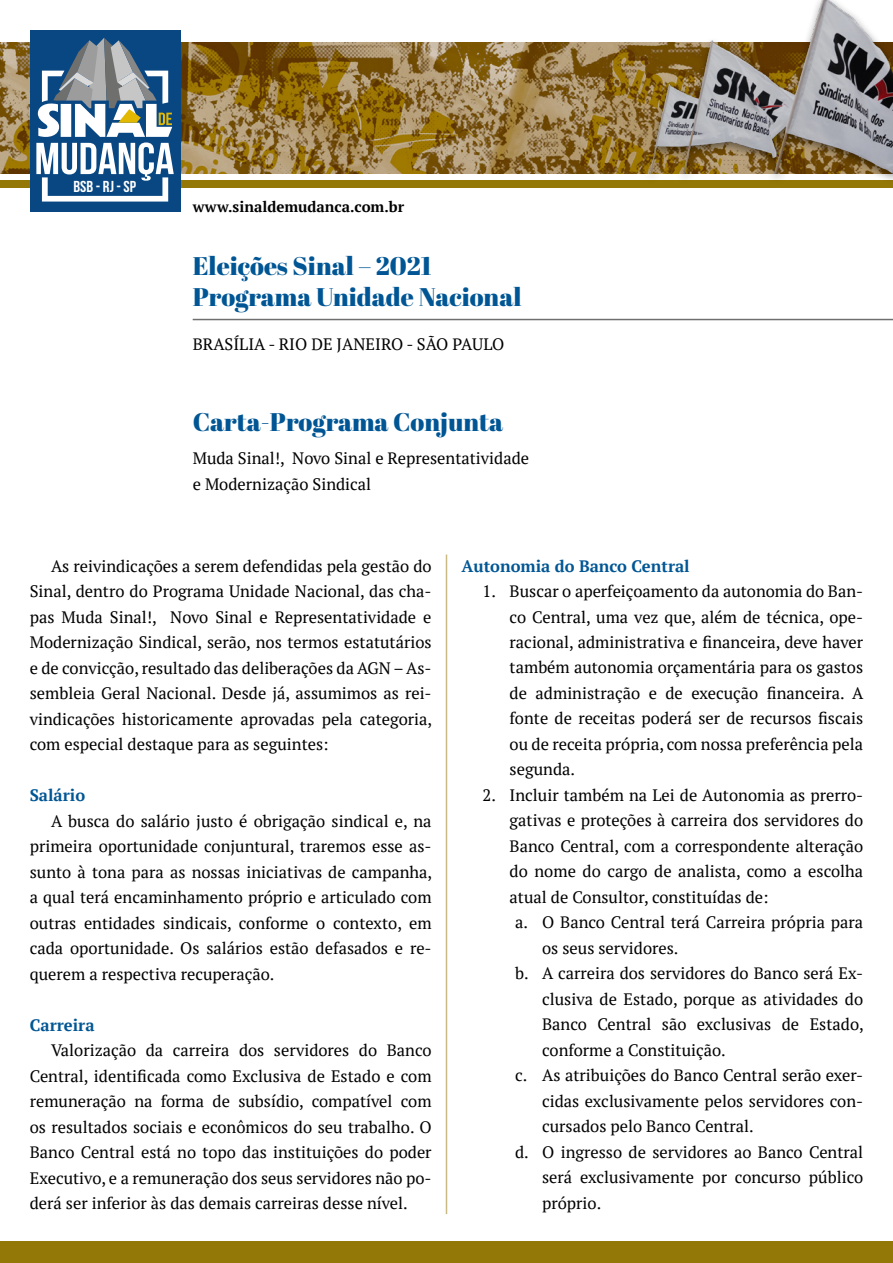
<style>
.page{position:relative;width:893px;height:1263px;background:#fff}
.page>*{position:absolute;margin:0;border:0;box-sizing:border-box;transform-origin:0 0}
.t1{font:25.5px/31.5px "Abril Fatface";color:#005694}
.t2{font:16.5px/25.5px "PT Serif";color:#000;text-align:justify}
.t3{font:700 16.5px "PT Serif";color:#005694}
.t4{font:700 15.9px "Bebas Neue";color:#fff;scale:1.05 1}
.t5{font:700 15px "PT Serif";color:#000}
</style>
<div class="page">
<div style="left:0;top:180px;width:893px;height:8px;background:#947807"></div>
<div style="left:0;top:1242px;width:893px;height:21px;background:#947807"></div>
<img style="left:0;top:43px;width:625px;height:130px">
<div style="left:30px;top:30px;width:150px;height:181px;background:#094783"></div>
<svg style="left:36px;top:38px;width:138px;height:164px"></svg>
<div style="left:642px;top:0;width:251px;height:186px;background:#000;opacity:.5"></div>
<img style="left:625px;top:0;width:268px;height:173px">
<hr style="left:193px;top:319px;width:700px;height:1px;background:#706f6f">
<hr style="left:446px;top:554px;width:1px;height:660px;background:#c9bb83">
<p class="t4" style="left:73px;top:178px;width:61px">bsb - RJ - SP</p>
<p class="t5" style="left:193px;top:196px;width:213px">www.sinaldemudanca.com.br</p>
<h1 class="t1" style="left:193px;top:249px;width:330px">Eleições Sinal – 2021<br>Programa Unidade Nacional</h1>
<p class="t2" style="left:193px;top:331px;width:313px">BRASÍLIA - RIO DE JANEIRO - SÃO PAULO</p>
<h1 class="t1" style="left:193px;top:405px;width:312px">Carta-Programa Conjunta</h1>
<p class="t2" style="left:193px;top:446px;width:338px">Muda Sinal!, Novo Sinal e Representatividade e Modernização Sindical</p>
<p class="t2" style="left:30px;top:553px;width:404px;text-indent:21px">As reivindicações a serem defendidas pela gestão do Sinal, dentro do Programa Unidade Nacional, das cha&shy;pas Muda Sinal!, Novo Sinal e Representatividade e Modernização Sindical, serão, nos termos estatutários e de convicção, resultado das deliberações da AGN – As&shy;sembleia Geral Nacional. Desde já, assumimos as rei&shy;vindicações historicamente aprovadas pela categoria, com especial destaque para as seguintes:</p>
<p class="t3" style="left:30px;top:784px;width:57px">Salário</p>
<p class="t2" style="left:30px;top:808px;width:404px;text-indent:21px">A busca do salário justo é obrigação sindical e, na primeira oportunidade conjuntural, traremos esse as&shy;sunto à tona para as nossas iniciativas de campanha, a qual terá encaminhamento próprio e articulado com outras entidades sindicais, conforme o contexto, em cada oportunidade. Os salários estão defasados e re&shy;querem a respectiva recuperação.</p>
<p class="t3" style="left:30px;top:1014px;width:66px">Carreira</p>
<p class="t2" style="left:30px;top:1037px;width:403px;text-indent:21px">Valorização da carreira dos servidores do Banco Central, identificada como Exclusiva de Estado e com remuneração na forma de subsídio, compatível com os resultados sociais e econômicos do seu trabalho. O Banco Central está no topo das instituições do poder Executivo, e a remuneração dos seus servidores não po&shy;derá ser inferior às das demais carreiras desse nível.</p>
<p class="t3" style="left:461px;top:555px;width:230px">Autonomia do Banco Central</p>
<p class="t2" style="left:510px;top:578px;width:355px;text-indent:-27px">1. Buscar o aperfeiçoamento da autonomia do Ban&shy;co Central, uma vez que, além de técnica, ope&shy;racional, administrativa e financeira, deve haver também autonomia orçamentária para os gastos de administração e de execução financeira. A fonte de receitas poderá ser de recursos fiscais ou de receita própria, com nossa preferência pela segunda.</p>
<p class="t2" style="left:483px;top:782px;width:382px">2. Incluir também na Lei de Autonomia as prerro-</p>
<p class="t2" style="left:510px;top:808px;width:355px">gativas e proteções à carreira dos servidores do</p>
<p class="t2" style="left:510px;top:833px;width:355px">Banco Central, com a correspondente alteração</p>
<p class="t2" style="left:510px;top:859px;width:355px">do nome do cargo de analista, como a escolha</p>
<p class="t2" style="left:510px;top:884px;width:260px">atual de Consultor, constituídas de:</p>
<p class="t2" style="left:515px;top:910px;width:350px">a. O Banco Central terá Carreira própria para</p>
<p class="t2" style="left:542px;top:935px;width:138px">os seus servidores.</p>
<p class="t2" style="left:515px;top:961px;width:350px">b. A carreira dos servidores do Banco será Ex-</p>
<p class="t2" style="left:542px;top:986px;width:323px">clusiva de Estado, porque as atividades do</p>
<p class="t2" style="left:542px;top:1012px;width:323px">Banco Central são exclusivas de Estado,</p>
<p class="t2" style="left:542px;top:1037px;width:185px">conforme a Constituição.</p>
<p class="t2" style="left:515px;top:1063px;width:350px">c. As atribuições do Banco Central serão exer-</p>
<p class="t2" style="left:542px;top:1088px;width:323px">cidas exclusivamente pelos servidores con-</p>
<p class="t2" style="left:542px;top:1113px;width:213px">cursados pelo Banco Central.</p>
<p class="t2" style="left:515px;top:1139px;width:350px">d. O ingresso de servidores ao Banco Central</p>
<p class="t2" style="left:542px;top:1164px;width:323px">será exclusivamente por concurso público</p>
<p class="t2" style="left:542px;top:1190px;width:61px">próprio.</p>
</div>
